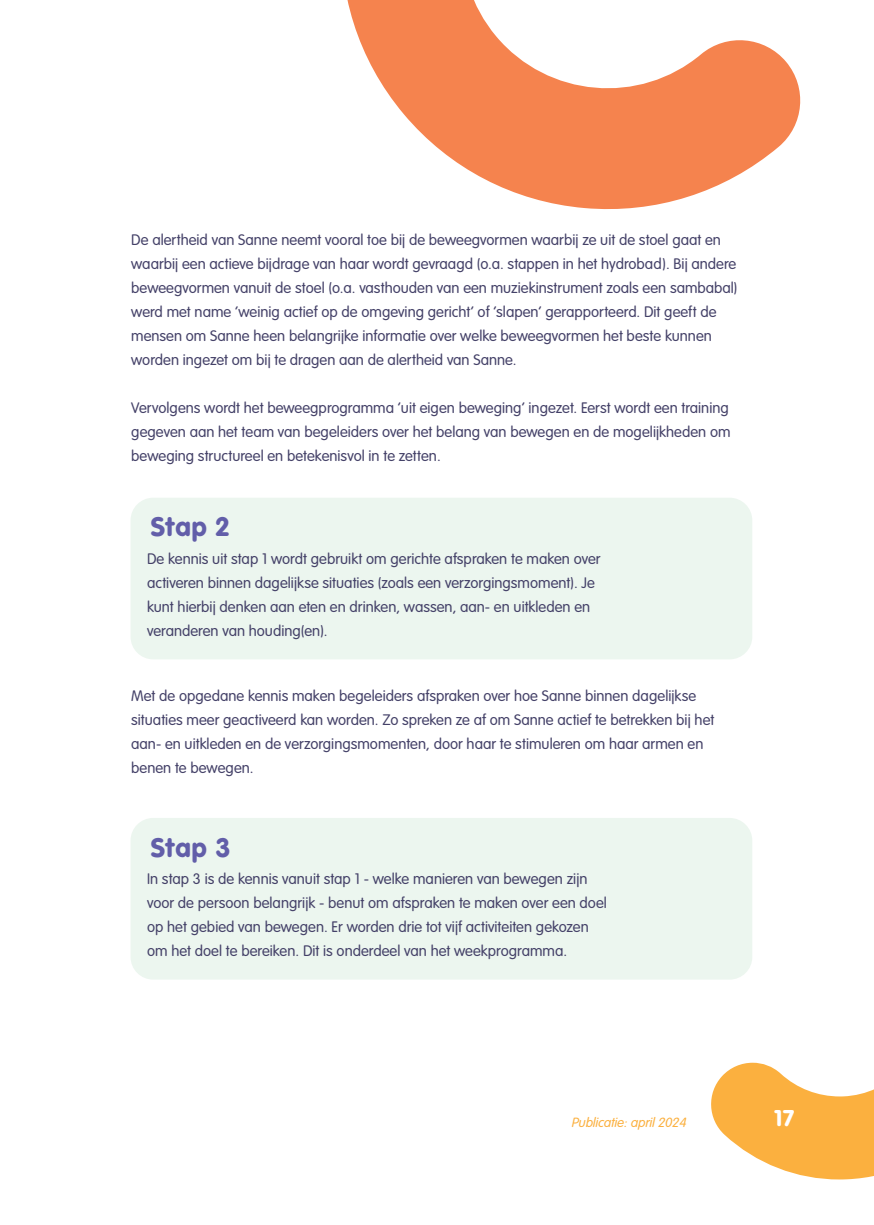
<style>
.page{position:relative;width:874px;height:1225px;background:#fff}
.page>*{position:absolute;margin:0;border:0;box-sizing:border-box;transform-origin:0 0}
.t1{font:28px "VAG Rundschrift D";letter-spacing:.005em;color:#625ea9}
.t2{font:24px "VAG Rundschrift D";color:#fff}
.t3{font:300 16px/24px "VAG Rundschrift D";color:#444168}
.t4{font:italic 300 14px "VAG Rundschrift D";color:#fbb03f}
</style>
<div class="page">
<div style="left:130px;top:498px;width:622px;height:161px;background:#ecf6ef;border-radius:23px"></div>
<div style="left:130px;top:818px;width:622px;height:161px;background:#ecf6ef;border-radius:23px"></div>
<svg style="left:347px;top:0;width:454px;height:210px;fill:#f5834e"></svg>
<svg style="left:706px;top:961px;width:167px;height:218px"></svg>
<p class="t3" style="left:131px;top:228px;width:607px">De alertheid van Sanne neemt vooral toe bij de beweegvormen waarbij ze uit de stoel gaat en waarbij een actieve bijdrage van haar wordt gevraagd (o.a. stappen in het hydrobad). Bij andere beweegvormen vanuit de stoel (o.a. vasthouden van een muziekinstrument zoals een sambabal) werd met name ‘weinig actief op de omgeving gericht’ of ‘slapen’ gerapporteerd. Dit geeft de mensen om Sanne heen belangrijke informatie over welke beweegvormen het beste kunnen worden ingezet om bij te dragen aan de alertheid van Sanne.</p>
<p class="t3" style="left:131px;top:396px;width:600px;text-align:justify">Vervolgens wordt het beweegprogramma ‘uit eigen beweging’ ingezet. Eerst wordt een training gegeven aan het team van begeleiders over het belang van bewegen en de mogelijkheden om beweging structureel en betekenisvol in te zetten.</p>
<h1 class="t1" style="left:150px;top:510px;width:81px">Stap 2</h1>
<p class="t3" style="left:147px;top:546px;width:455px">De kennis uit stap 1 wordt gebruikt om gerichte afspraken te maken over activeren binnen dagelijkse situaties (zoals een verzorgingsmoment). Je kunt hierbij denken aan eten en drinken, wassen, aan- en uitkleden en veranderen van houding(en).</p>
<p class="t3" style="left:131px;top:684px;width:584px">Met de opgedane kennis maken begeleiders afspraken over hoe Sanne binnen dagelijkse situaties meer geactiveerd kan worden. Zo spreken ze af om Sanne actief te betrekken bij het aan- en uitkleden en de verzorgingsmomenten, door haar te stimuleren om haar armen en benen te bewegen.</p>
<h1 class="t1" style="left:150px;top:830px;width:82px">Stap 3</h1>
<p class="t3" style="left:147px;top:867px;width:461px">In stap 3 is de kennis vanuit stap 1 - welke manieren van bewegen zijn voor de persoon belangrijk - benut om afspraken te maken over een doel op het gebied van bewegen. Er worden drie tot vijf activiteiten gekozen om het doel te bereiken. Dit is onderdeel van het weekprogramma.</p>
<p class="t4" style="left:572px;top:1112px;width:116px">Publicatie: april 2024</p>
<h2 class="t2" style="left:774px;top:1103px;width:22px">17</h2>
</div>
